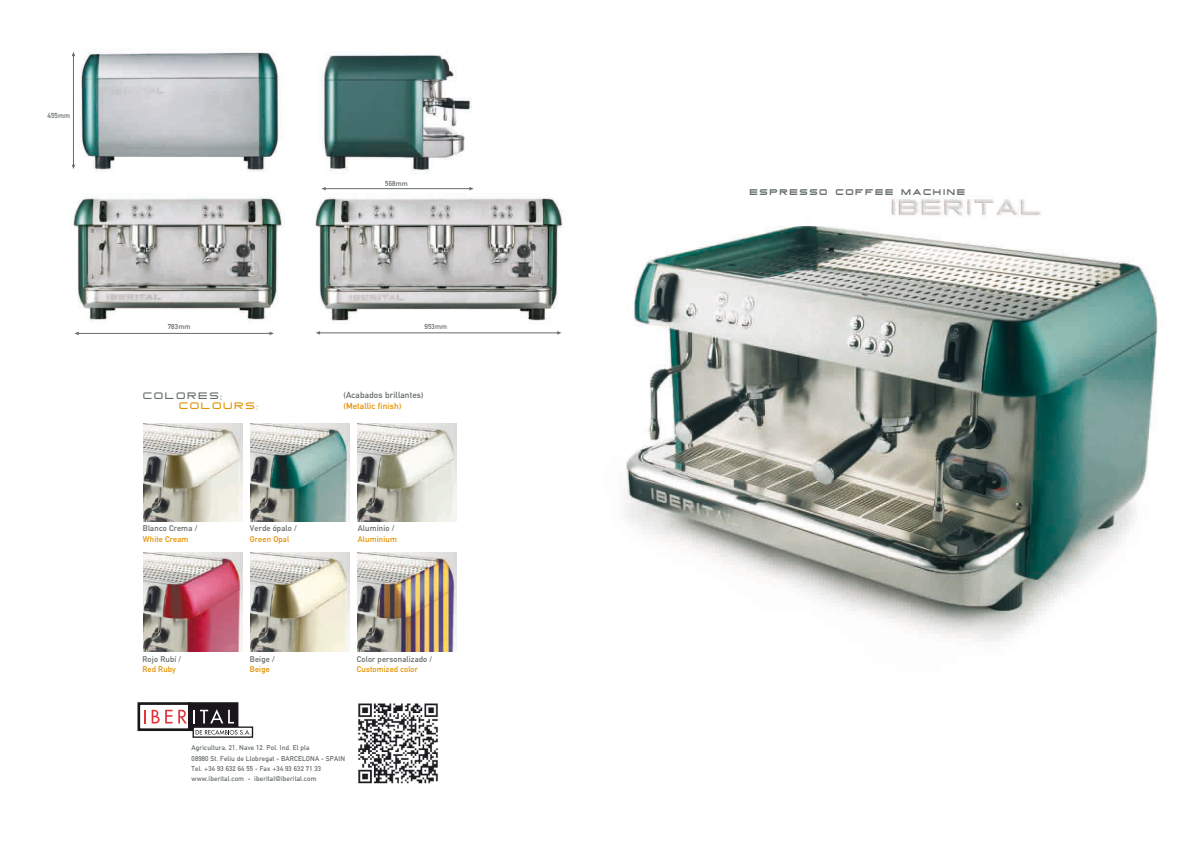
<style>
.page{position:relative;width:1191px;height:842px;background:#fff}
.page>*{position:absolute;margin:0;border:0;box-sizing:border-box;transform-origin:0 0}
.t1{font:12px "Gotthard";letter-spacing:.075em;color:#656d6b}
.t2{font:9.8px "Gotthard";letter-spacing:.1em;color:#656d6b}
.t3{font:9.8px "Gotthard";letter-spacing:.1em;color:#e59200}
.t4{font:8.7px "DIN Mittelschrift Alternate";letter-spacing:.02em;color:#656d6b}
.t5{font:8.7px "DIN Mittelschrift Alternate";letter-spacing:.02em;color:#e59200}
.t6{font:8.1px "DIN Mittelschrift Alternate";letter-spacing:.02em;color:#656d6b}
.t7{font:8.1px "DIN Mittelschrift Alternate";letter-spacing:.02em;color:#e59200}
.t8{font:7.1px "DIN Mittelschrift Alternate";letter-spacing:.02em;color:#656d6b}
.t9{font:6.9px/10.3px "DIN Mittelschrift Alternate";letter-spacing:.02em;color:#656d6b}
</style>
<div class="page">
<img style="left:626px;top:199px;width:532px;height:442px">
<div style="left:137px;top:702px;width:54px;height:29px;border:3px solid #1a171c"></div>
<div style="left:189px;top:703px;width:48px;height:27px;background:#1a171c"></div>
<div style="left:188px;top:702px;width:50px;height:29px;border:3px solid #1a171c"></div>
<div style="left:193px;top:727px;width:59px;height:10px;background:#fff"></div>
<div style="left:193px;top:726px;width:60px;height:12px;border:1px solid #1a171c"></div>
<svg style="left:144px;top:710px;width:2px;height:13px"></svg>
<svg style="left:152px;top:710px;width:20px;height:13px"></svg>
<svg style="left:178px;top:710px;width:9px;height:13px"></svg>
<svg style="left:193px;top:709px;width:41px;height:14px"></svg>
<svg style="left:196px;top:730px;width:55px;height:5px"></svg>
<img style="left:143px;top:553px;width:99px;height:98px">
<img style="left:250px;top:553px;width:99px;height:98px">
<img style="left:358px;top:553px;width:99px;height:98px">
<img style="left:143px;top:423px;width:99px;height:99px">
<img style="left:358px;top:423px;width:99px;height:99px">
<img style="left:250px;top:423px;width:99px;height:99px">
<img style="left:322px;top:54px;width:150px;height:120px">
<hr style="left:325px;top:188px;width:144px;height:1px;background:#656d6b">
<svg style="left:321px;top:187px;width:5px;height:3px"></svg>
<svg style="left:469px;top:187px;width:5px;height:3px"></svg>
<hr style="left:79px;top:333px;width:191px;height:1px;background:#656d6b">
<svg style="left:269px;top:332px;width:5px;height:3px"></svg>
<img style="left:73px;top:197px;width:211px;height:126px">
<hr style="left:320px;top:333px;width:237px;height:1px;background:#656d6b">
<svg style="left:557px;top:331px;width:4px;height:4px"></svg>
<img style="left:315px;top:197px;width:248px;height:126px">
<img style="left:72px;top:52px;width:208px;height:120px">
<hr style="left:73px;top:56px;width:1px;height:109px;background:#656d6b">
<svg style="left:72px;top:165px;width:3px;height:4px"></svg>
<svg style="left:72px;top:52px;width:3px;height:4px"></svg>
<img style="left:358px;top:703px;width:80px;height:81px">
<p class="t8" style="left:47px;top:111px;width:24px">455mm</p>
<p class="t8" style="left:385px;top:180px;width:24px">568mm</p>
<p class="t8" style="left:168px;top:323px;width:24px">783mm</p>
<p class="t8" style="left:424px;top:322px;width:24px">953mm</p>
<h2 class="t2" style="left:142px;top:390px;width:81px">COLORES:</h2>
<h2 class="t3" style="left:178px;top:400px;width:81px">COLOURS:</h2>
<p class="t4" style="left:343px;top:390px;width:82px">(Acabados brillantes)</p>
<p class="t5" style="left:343px;top:401px;width:59px">(Metallic finish)</p>
<p class="t6" style="left:143px;top:524px;width:56px">Blanco Crema /</p>
<p class="t7" style="left:143px;top:534px;width:47px">White Cream</p>
<p class="t6" style="left:250px;top:524px;width:48px">Verde ópalo /</p>
<p class="t7" style="left:250px;top:534px;width:41px">Green Opal</p>
<p class="t6" style="left:358px;top:524px;width:38px">Alumínio /</p>
<p class="t7" style="left:358px;top:534px;width:41px">Aluminium</p>
<p class="t6" style="left:142px;top:654px;width:40px">Rojo Rubí /</p>
<p class="t7" style="left:142px;top:664px;width:35px">Red Ruby</p>
<p class="t6" style="left:250px;top:654px;width:26px">Beige /</p>
<p class="t7" style="left:250px;top:664px;width:21px">Beige</p>
<p class="t6" style="left:357px;top:654px;width:77px">Color personalizado /</p>
<p class="t7" style="left:357px;top:664px;width:63px">Customized color</p>
<p class="t9" style="left:192px;top:743px;width:155px">Agricultura, 21, Nave 12. Pol. Ind. El pla<br>08980 St. Feliu de Llobregat - BARCELONA - SPAIN Tel. +34 93 632 64 55 - Fax +34 93 632 71 33 www.iberital.com - iberital@iberital.com</p>
<h1 class="t1" style="left:749px;top:185px;width:218px">espresso coffee machine</h1>
</div>
